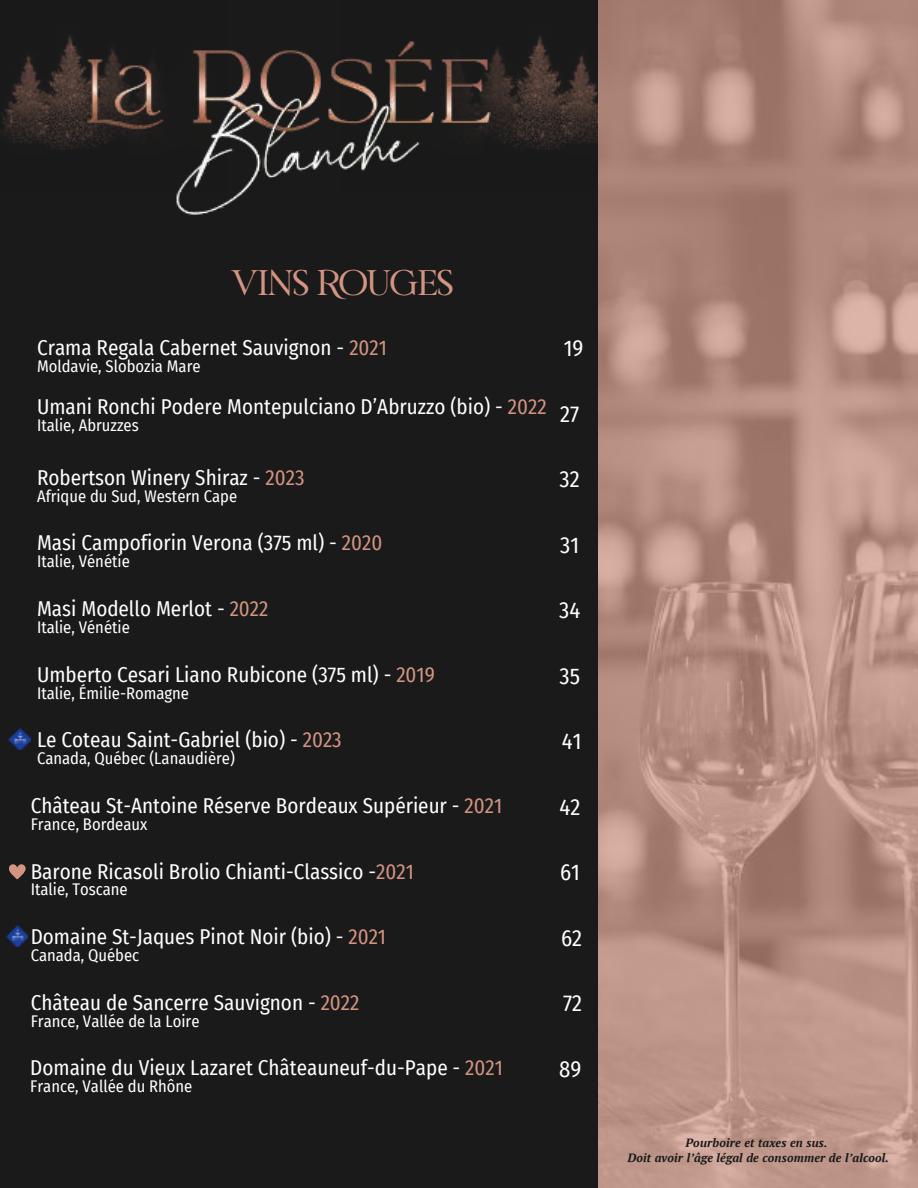
<style>
.page{position:relative;width:918px;height:1188px;background:#fff}
.page>*{position:absolute;margin:0;border:0;box-sizing:border-box;transform-origin:0 0}
.t1{font:36px "RIVERFLOWS";color:#d39481}
.t2{font:22.5px "Fira Sans Condensed";color:#fff}
.t3{font:21px "Fira Sans Condensed";color:#fff}
.t4{font:16.5px "Fira Sans Condensed";color:#fff}
.t5{font:italic 700 12px/15px "PT Serif";letter-spacing:.01em;color:#1a1a1a;text-align:center}
.s1{color:#d39481}
</style>
<div class="page">
<div style="left:0;top:0;width:599px;height:1188px;background:#1a1a1a"></div>
<img style="left:599px;top:0;width:319px;height:1188px">
<img style="left:9px;top:728px;width:21px;height:22px">
<img style="left:176px;top:50px;width:166px;height:165px">
<img style="left:0;top:35px;width:226px;height:157px">
<img style="left:342px;top:0;width:268px;height:192px">
<svg style="left:9px;top:864px;width:17px;height:15px"></svg>
<img style="left:6px;top:925px;width:22px;height:22px">
<h1 class="t1" style="left:231px;top:261px;width:223px">vins Rouges</h1>
<p class="t3" style="left:37px;top:332px;width:351px">Crama Regala Cabernet Sauvignon - <span class="s1">2021</span></p>
<p class="t4" style="left:37px;top:354px;width:165px">Moldavie, Slobozia Mare</p>
<p class="t2" style="left:564px;top:331px;width:21px">19</p>
<p class="t3" style="left:37px;top:391px;width:511px">Umani Ronchi Podere Montepulciano D’Abruzzo (bio) - <span class="s1">2022</span></p>
<p class="t4" style="left:37px;top:413px;width:103px">Italie, Abruzzes</p>
<p class="t2" style="left:560px;top:397px;width:21px">27</p>
<p class="t3" style="left:37px;top:462px;width:269px">Robertson Winery Shiraz - <span class="s1">2023</span></p>
<p class="t4" style="left:37px;top:484px;width:202px">Afrique du Sud, Western Cape</p>
<p class="t2" style="left:560px;top:462px;width:22px">32</p>
<p class="t3" style="left:37px;top:527px;width:347px">Masi Campofiorin Verona (375 ml) - <span class="s1">2020</span></p>
<p class="t4" style="left:37px;top:549px;width:94px">Italie, Vénétie</p>
<p class="t2" style="left:560px;top:528px;width:20px">31</p>
<p class="t3" style="left:37px;top:593px;width:233px">Masi Modello Merlot - <span class="s1">2022</span></p>
<p class="t4" style="left:37px;top:615px;width:94px">Italie, Vénétie</p>
<p class="t2" style="left:559px;top:593px;width:23px">34</p>
<p class="t3" style="left:37px;top:659px;width:399px">Umberto Cesari Liano Rubicone (375 ml) - <span class="s1">2019</span></p>
<p class="t4" style="left:37px;top:680px;width:154px">Italie, Émilie-Romagne</p>
<p class="t2" style="left:560px;top:659px;width:22px">35</p>
<p class="t3" style="left:37px;top:724px;width:306px">Le Coteau Saint-Gabriel (bio) - <span class="s1">2023</span></p>
<p class="t4" style="left:37px;top:746px;width:199px">Canada, Québec (Lanaudière)</p>
<p class="t2" style="left:562px;top:724px;width:21px">41</p>
<p class="t3" style="left:31px;top:790px;width:473px">Château St-Antoine Réserve Bordeaux Supérieur - <span class="s1">2021</span></p>
<p class="t4" style="left:31px;top:812px;width:118px">France, Bordeaux</p>
<p class="t2" style="left:559px;top:790px;width:22px">42</p>
<p class="t3" style="left:31px;top:855px;width:385px">Barone Ricasoli Brolio Chianti-Classico -<span class="s1">2021</span></p>
<p class="t4" style="left:31px;top:877px;width:99px">Italie, Toscane</p>
<p class="t2" style="left:560px;top:855px;width:21px">61</p>
<p class="t3" style="left:31px;top:921px;width:357px">Domaine St-Jaques Pinot Noir (bio) - <span class="s1">2021</span></p>
<p class="t4" style="left:31px;top:943px;width:110px">Canada, Québec</p>
<p class="t2" style="left:561px;top:921px;width:23px">62</p>
<p class="t3" style="left:31px;top:987px;width:330px">Château de Sancerre Sauvignon - <span class="s1">2022</span></p>
<p class="t4" style="left:31px;top:1009px;width:170px">France, Vallée de la Loire</p>
<p class="t2" style="left:563px;top:986px;width:21px">72</p>
<p class="t3" style="left:30px;top:1052px;width:474px">Domaine du Vieux Lazaret Châteauneuf-du-Pape - <span class="s1">2021</span></p>
<p class="t4" style="left:30px;top:1074px;width:164px">France, Vallée du Rhône</p>
<p class="t2" style="left:559px;top:1052px;width:24px">89</p>
<p class="t5" style="left:627px;top:1135px;width:263px">Pourboire et taxes en sus.<br>Doit avoir l’âge légal de consommer de l’alcool.</p>
</div>
